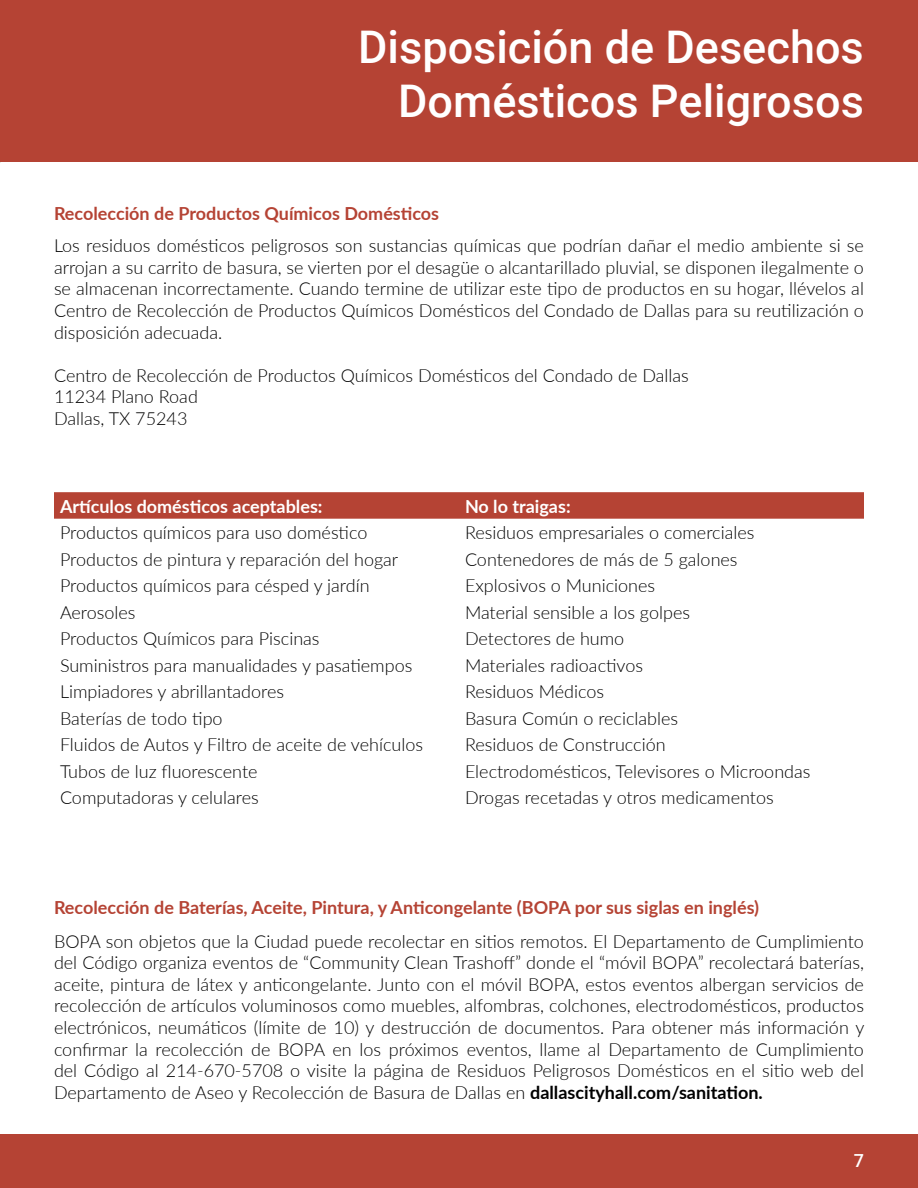
<style>
.page{position:relative;width:918px;height:1188px;background:#fff}
.page>*{position:absolute;margin:0;border:0;box-sizing:border-box;transform-origin:0 0}
.t1{font:500 45px/54px "Roboto";color:#fff;text-align:right}
.t2{font:300 18px/21.6px "Lato";color:#000;text-align:justify}
.t3{font:700 18px "Lato";color:#b54334}
.t4{font:700 18px "Lato";color:#fff}
.t5{font:500 18px "Roboto";color:#fff}
.s1{font-weight:700}
</style>
<div class="page">
<div style="left:0;top:0;width:918px;height:162px;background:#b54334"></div>
<svg style="left:54px;top:492px;width:810px;height:27px;background:#b64637"></svg>
<div style="left:0;top:1134px;width:918px;height:54px;background:#b54334"></div>
<h1 class="t1" style="left:358px;top:19px;width:507px">Disposición de Desechos<br>Domésticos Peligrosos</h1>
<p class="t3" style="left:54px;top:200px;width:387px">Recolección de Productos Químicos Domésticos</p>
<p class="t2" style="left:54px;top:234px;width:811px">Los residuos domésticos peligrosos son sustancias químicas que podrían dañar el medio ambiente si se arrojan a su carrito de basura, se vierten por el desagüe o alcantarillado pluvial, se disponen ilegalmente o se almacenan incorrectamente. Cuando termine de utilizar este tipo de productos en su hogar, llévelos al Centro de Recolección de Productos Químicos Domésticos del Condado de Dallas para su reutilización o disposición adecuada.</p>
<p class="t2" style="left:54px;top:364px;width:636px;text-align:left">Centro de Recolección de Productos Químicos Domésticos del Condado de Dallas<br>11234 Plano Road<br>Dallas, TX 75243</p>
<p class="t4" style="left:60px;top:493px;width:264px">Artículos domésticos aceptables:</p>
<p class="t4" style="left:465px;top:493px;width:107px">No lo traigas:</p>
<p class="t2" style="left:60px;top:521px;width:309px">Productos químicos para uso doméstico</p>
<p class="t2" style="left:465px;top:521px;width:291px">Residuos empresariales o comerciales</p>
<p class="t2" style="left:60px;top:548px;width:340px">Productos de pintura y reparación del hogar</p>
<p class="t2" style="left:465px;top:548px;width:274px">Contenedores de más de 5 galones</p>
<p class="t2" style="left:60px;top:574px;width:311px">Productos químicos para césped y jardín</p>
<p class="t2" style="left:465px;top:574px;width:192px">Explosivos o Municiones</p>
<p class="t2" style="left:60px;top:601px;width:77px">Aerosoles</p>
<p class="t2" style="left:465px;top:601px;width:227px">Material sensible a los golpes</p>
<p class="t2" style="left:60px;top:627px;width:261px">Productos Químicos para Piscinas</p>
<p class="t2" style="left:465px;top:627px;width:161px">Detectores de humo</p>
<p class="t2" style="left:60px;top:654px;width:354px">Suministros para manualidades y pasatiempos</p>
<p class="t2" style="left:465px;top:654px;width:180px">Materiales radioactivos</p>
<p class="t2" style="left:60px;top:680px;width:226px">Limpiadores y abrillantadores</p>
<p class="t2" style="left:465px;top:680px;width:141px">Residuos Médicos</p>
<p class="t2" style="left:60px;top:707px;width:164px">Baterías de todo tipo</p>
<p class="t2" style="left:465px;top:707px;width:215px">Basura Común o reciclables</p>
<p class="t2" style="left:60px;top:733px;width:365px">Fluidos de Autos y Filtro de aceite de vehículos</p>
<p class="t2" style="left:465px;top:733px;width:202px">Residuos de Construcción</p>
<p class="t2" style="left:60px;top:760px;width:199px">Tubos de luz fluorescente</p>
<p class="t2" style="left:465px;top:760px;width:347px">Electrodomésticos, Televisores o Microondas</p>
<p class="t2" style="left:60px;top:786px;width:200px">Computadoras y celulares</p>
<p class="t2" style="left:465px;top:786px;width:310px">Drogas recetadas y otros medicamentos</p>
<p class="t3" style="left:54px;top:894px;width:707px">Recolección de Baterías, Aceite, Pintura, y Anticongelante (BOPA por sus siglas en inglés)</p>
<p class="t2" style="left:54px;top:930px;width:812px">BOPA son objetos que la Ciudad puede recolectar en sitios remotos. El Departamento de Cumplimiento del Código organiza eventos de “Community Clean Trashoff” donde el “móvil BOPA” recolectará baterías, aceite, pintura de látex y anticongelante. Junto con el móvil BOPA, estos eventos albergan servicios de recolección de artículos voluminosos como muebles, alfombras, colchones, electrodomésticos, productos electrónicos, neumáticos (límite de 10) y destrucción de documentos. Para obtener más información y confirmar la recolección de BOPA en los próximos eventos, llame al Departamento de Cumplimiento del Código al 214-670-5708 o visite la página de Residuos Peligrosos Domésticos en el sitio web del Departamento de Aseo y Recolección de Basura de Dallas en <span class="s1">dallascityhall.com/sanitation.</span></p>
<p class="t5" style="left:854px;top:1148px;width:12px">7</p>
</div>
